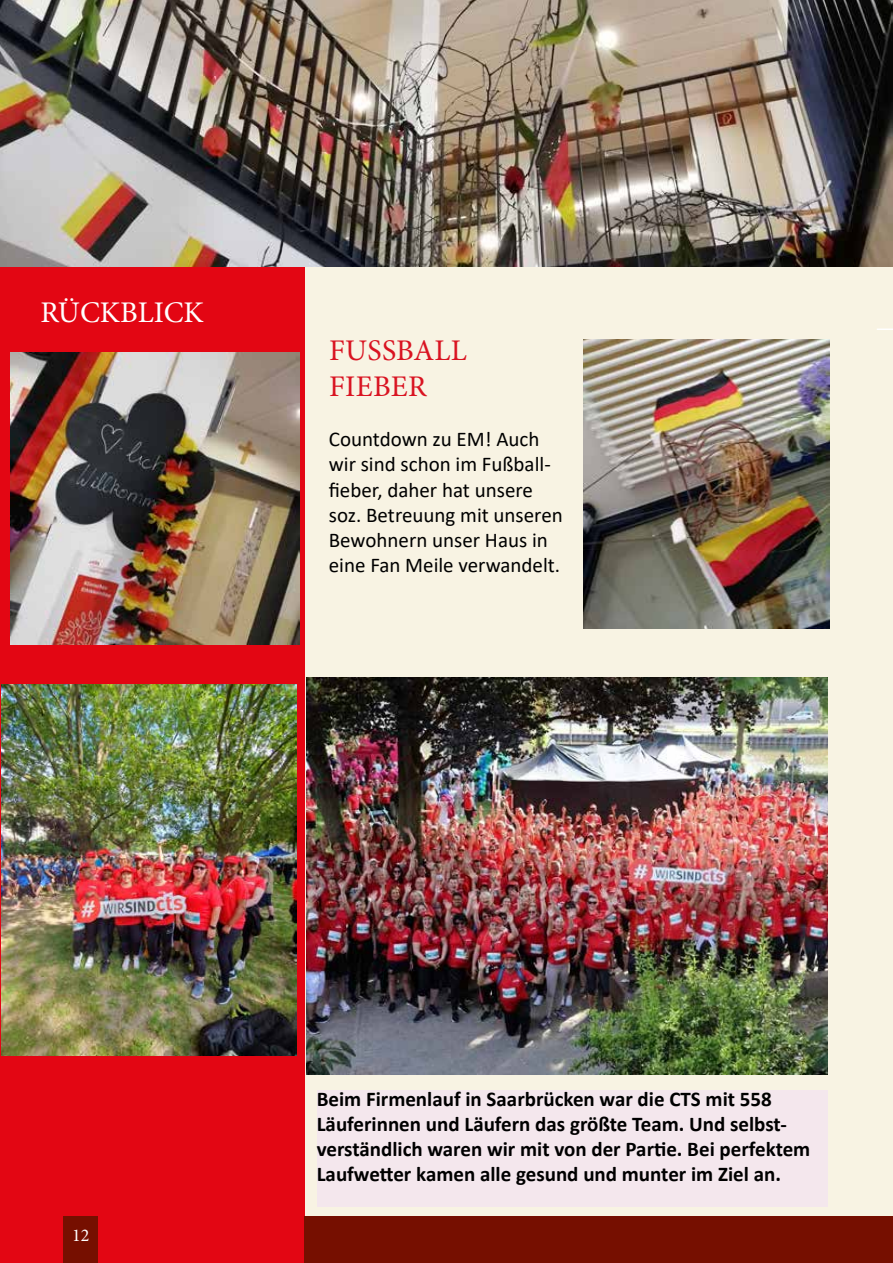
<style>
.page{position:relative;width:893px;height:1263px;background:#f8f3e3}
.page>*{position:absolute;margin:0;border:0;box-sizing:border-box;transform-origin:0 0}
.t1{font:30px/36px "Minion Pro";letter-spacing:.01em;color:#d91321}
.t2{font:30px "Minion Pro";color:#fff}
.t3{font:700 21px/25.2px "Calibri";color:#000}
.t4{font:21px/25.2px "Calibri";color:#000}
.t5{font:18px "Minion Pro";color:#fff}
</style>
<div class="page">
<div style="left:0;top:0;width:305px;height:1263px;background:#e30613"></div>
<div style="left:64px;top:1216px;width:34px;height:47px;background:#760f00"></div>
<div style="left:305px;top:1216px;width:588px;height:47px;background:#760f00"></div>
<img style="left:0;top:0;width:893px;height:267px">
<svg style="left:877px;top:328px;width:16px;height:2px"></svg>
<img style="left:583px;top:339px;width:246px;height:289px">
<img style="left:11px;top:353px;width:288px;height:291px">
<img style="left:306px;top:678px;width:522px;height:397px">
<img style="left:1px;top:685px;width:296px;height:370px">
<div style="left:317px;top:1090px;width:510px;height:117px;background:#f4e7ed"></div>
<h1 class="t2" style="left:40px;top:292px;width:165px">RÜCKBLICK</h1>
<h1 class="t1" style="left:329px;top:332px;width:140px">FUSSBALL<br>FIEBER</h1>
<p class="t4" style="left:329px;top:426px;width:236px">Countdown zu EM! Auch wir sind schon im Fußball&shy;fieber, daher hat unsere soz. Betreuung mit unseren<br>Bewohnern unser Haus in eine Fan Meile verwandelt.</p>
<p class="t5" style="left:72px;top:1223px;width:19px">12</p>
<p class="t3" style="left:317px;top:1086px;width:495px">Beim Firmenlauf in Saarbrücken war die CTS mit 558<br>Läuferinnen und Läufern das größte Team. Und selbst&shy;verständlich waren wir mit von der Partie. Bei perfektem Laufwetter kamen alle gesund und munter im Ziel an.</p>
</div>
